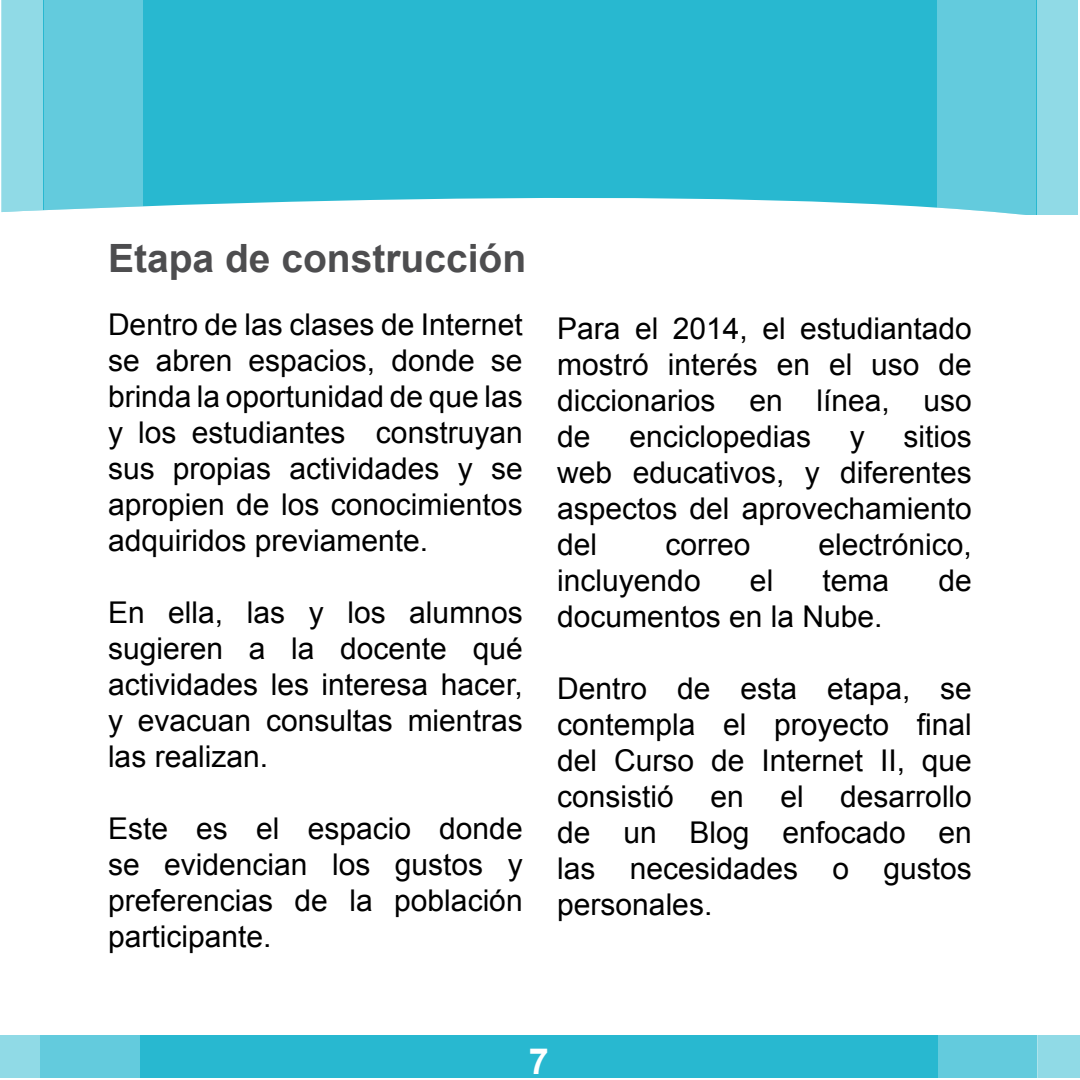
<style>
.page{position:relative;width:1080px;height:1080px;background:#fff}
.page>*{position:absolute;margin:0;border:0;box-sizing:border-box;transform-origin:0 0}
.t1{font:700 39px "Arial";color:#4d4d4f}
.t2{font:700 36px "Arial";color:#fff}
.t3{font:30px/36px "Arial";color:#000;text-align:justify}
</style>
<div class="page">
<div style="left:43px;top:0;width:994px;height:215px;background:#28b8d0"></div>
<div style="left:1037px;top:0;width:41px;height:215px;background:#90dae6"></div>
<div style="left:938px;top:0;width:98px;height:215px;background:#63cbdd"></div>
<div style="left:2px;top:0;width:41px;height:214px;background:#90dae6"></div>
<div style="left:44px;top:0;width:98px;height:214px;background:#63cbdd"></div>
<div style="left:0;top:1035px;width:1080px;height:43px;background:#28b8d0"></div>
<div style="left:0;top:1035px;width:40px;height:43px;background:#90dae6"></div>
<div style="left:40px;top:1035px;width:99px;height:43px;background:#63cbdd"></div>
<div style="left:1038px;top:1035px;width:42px;height:43px;background:#90dae6"></div>
<div style="left:938px;top:1035px;width:100px;height:43px;background:#63cbdd"></div>
<h1 class="t1" style="left:108px;top:237px;width:420px">Etapa de construcción</h1>
<p class="t3" style="left:108px;top:306px;width:416px">Dentro de las clases de Internet se abren espacios, donde se brinda la oportunidad de que las y los estudiantes construyan sus propias actividades y se apropien de los conocimientos adquiridos previamente.</p>
<p class="t3" style="left:108px;top:594px;width:416px">En ella, las y los alumnos sugieren a la docente qué actividades les interesa hacer, y evacuan consultas mientras las realizan.</p>
<p class="t3" style="left:108px;top:810px;width:416px">Este es el espacio donde se evidencian los gustos y preferencias de la población participante.</p>
<p class="t3" style="left:557px;top:311px;width:416px">Para el 2014, el estudiantado mostró interés en el uso de diccionarios en línea, uso de</p>
<p class="t3" style="left:557px;top:419px;width:416px;text-indent:346px">sitios web educativos, y diferentes aspectos del aprovechamiento del</p>
<p class="t3" style="left:629px;top:419px;width:183px">enciclopedias</p>
<p class="t3" style="left:850px;top:419px;width:16px">y</p>
<p class="t3" style="left:665px;top:527px;width:87px">correo</p>
<p class="t3" style="left:819px;top:527px;width:155px">electrónico,</p>
<p class="t3" style="left:557px;top:563px;width:145px">incluyendo</p>
<p class="t3" style="left:750px;top:563px;width:25px">el</p>
<p class="t3" style="left:823px;top:563px;width:68px">tema</p>
<p class="t3" style="left:939px;top:563px;width:35px">de</p>
<p class="t3" style="left:557px;top:599px;width:327px">documentos en la Nube.</p>
<p class="t3" style="left:557px;top:671px;width:416px">Dentro de esta etapa, se contempla el proyecto final del Curso de Internet II, que consistió en el desarrollo de un Blog enfocado en las necesidades o gustos personales.</p>
<p class="t2" style="left:529px;top:1041px;width:22px">7</p>
</div>
